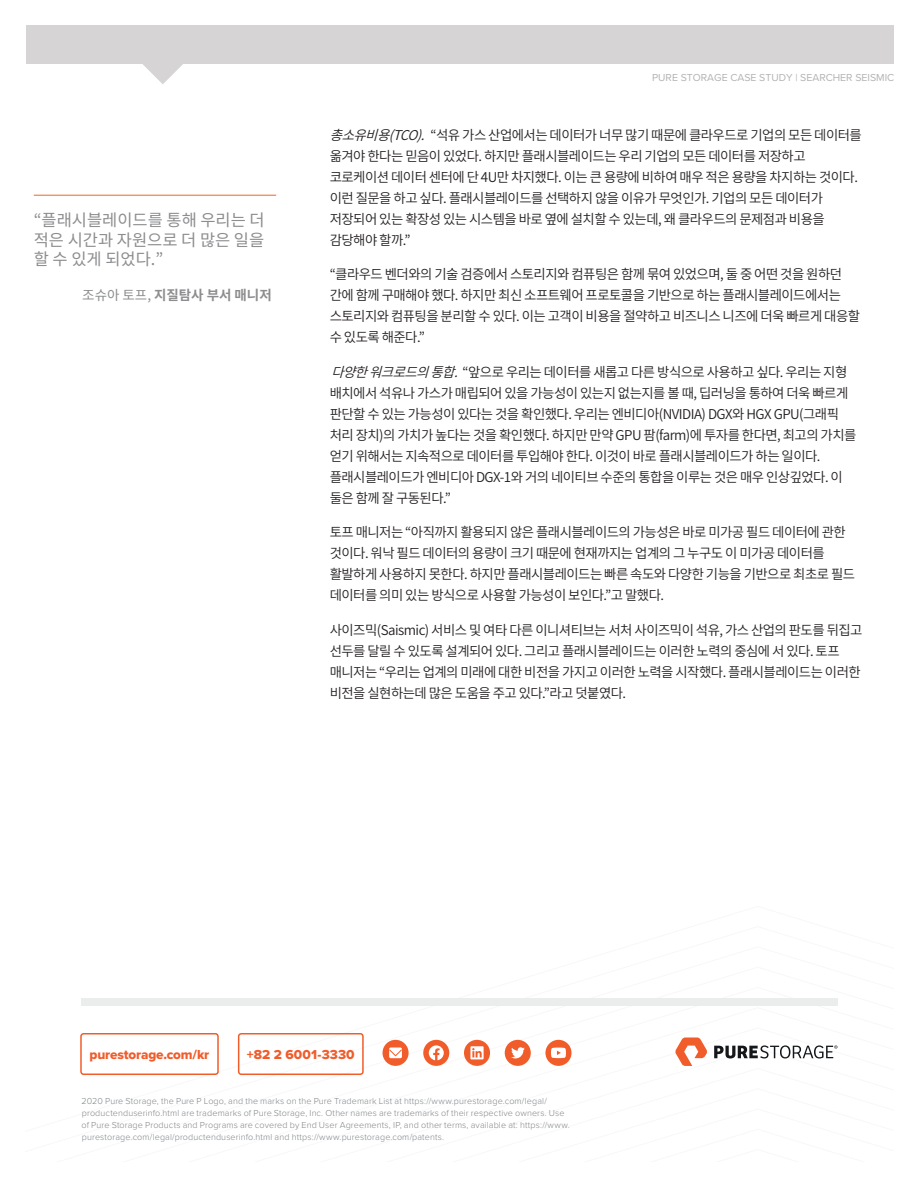
<style>
.page{position:relative;width:919px;height:1187px;background:#fff}
.page>*{position:absolute;margin:0;border:0;box-sizing:border-box;transform-origin:0 0}
.t1{font:16.5px/19.8px "Noto Sans CJ Kkr";color:#8c8d8f;text-align:justify}
.t2{font:600 13.5px/21px "Noto Sans CJ Kkr";letter-spacing:-.04em;color:#231f20}
.t3{font:italic 600 13.5px "Noto Sans CJ Kkr";color:#231f20}
.t4{font:13.5px "Proxima Nova Extrabld";letter-spacing:-.01em;color:#f15c2a}
.t5{font:700 13.5px "Noto Sans CJ Kkr";color:#8c8d8f}
.t6{font:13.5px "Proxima Nova Extrabld";letter-spacing:.01em;color:#f15c2a}
.t7{font:10.5px "Proxima Nova";color:#b4b3b3}
.t8{font:300 9px/12px "Proxima Nova";letter-spacing:.015em;color:#808589}
.s1{font-weight:400}
</style>
<div class="page">
<svg style="left:80px;top:998px;width:758px;height:78px"></svg>
<hr style="left:34px;top:195px;width:242px;height:1px;background:#f36621">
<div style="left:26px;top:26px;width:867px;height:38px;background:#d6d4d4"></div>
<svg style="left:143px;top:64px;width:40px;height:20px"></svg>
<svg style="left:464px;top:1039px;width:26px;height:26px"></svg>
<div style="left:504px;top:1039px;width:26px;height:26px;background:#f15d2a;border-radius:50%"></div>
<div style="left:545px;top:1039px;width:26px;height:26px;background:#f15d2a;border-radius:50%"></div>
<div style="left:423px;top:1039px;width:26px;height:26px;background:#f15d2a;border-radius:50%"></div>
<div style="left:81px;top:998px;width:756px;height:7px;background:#ebedec"></div>
<div style="left:80px;top:1032px;width:139px;height:42px;border:2px solid #f15d2a;border-radius:3px"></div>
<div style="left:238px;top:1032px;width:125px;height:42px;border:2px solid #f15d2a;border-radius:3px"></div>
<svg style="left:675px;top:1037px;width:32px;height:28px"></svg>
<svg style="left:714px;top:1045px;width:123px;height:13px"></svg>
<div style="left:382px;top:1039px;width:26px;height:26px;background:#f15d2a;border-radius:50%"></div>
<div style="left:389px;top:1047px;width:13px;height:11px;background:#fff;border-radius:2px"></div>
<svg style="left:389px;top:1048px;width:13px;height:8px"></svg>
<svg style="left:429px;top:1045px;width:15px;height:15px"></svg>
<svg style="left:470px;top:1046px;width:13px;height:13px"></svg>
<svg style="left:551px;top:1047px;width:15px;height:10px"></svg>
<svg style="left:511px;top:1047px;width:13px;height:11px"></svg>
<p class="t1" style="left:34px;top:210px;width:232px">“플래시블레이드를 통해 우리는 더 적은 시간과 자원으로 더 많은 일을 할 수 있게 되었다.”</p>
<p class="t5" style="left:82px;top:287px;width:191px"><span class="s1">조슈아 토프,</span> 지질탐사 부서 매니저</p>
<p class="t7" style="left:652px;top:70px;width:244px">PURE STORAGE CASE STUDY | SEARCHER SEISMIC</p>
<p class="t3" style="left:330px;top:127px;width:106px">총소유비용(TCO).</p>
<p class="t2" style="left:330px;top:125px;width:533px;text-indent:101px">“석유 가스 산업에서는 데이터가 너무 많기 때문에 클라우드로 기업의 모든 데이터를 옮겨야 한다는 믿음이 있었다. 하지만 플래시블레이드는 우리 기업의 모든 데이터를 저장하고 코로케이션 데이터 센터에 단 4U만 차지했다. 이는 큰 용량에 비하여 매우 적은 용량을 차지하는 것이다. 이런 질문을 하고 싶다. 플래시블레이드를 선택하지 않을 이유가 무엇인가. 기업의 모든 데이터가 저장되어 있는 확장성 있는 시스템을 바로 옆에 설치할 수 있는데, 왜 클라우드의 문제점과 비용을 감당해야 할까.”</p>
<p class="t2" style="left:329px;top:264px;width:532px">“클라우드 벤더와의 기술 검증에서 스토리지와 컴퓨팅은 함께 묶여 있었으며, 둘 중 어떤 것을 원하던 간에 함께 구매해야 했다. 하지만 최신 소프트웨어 프로토콜을 기반으로 하는 플래시블레이드에서는 스토리지와 컴퓨팅을 분리할 수 있다. 이는 고객이 비용을 절약하고 비즈니스 니즈에 더욱 빠르게 대응할 수 있도록 해준다.”</p>
<p class="t2" style="left:330px;top:361px;width:528px;text-indent:133px">“앞으로 우리는 데이터를 새롭고 다른 방식으로 사용하고 싶다. 우리는 지형 배치에서 석유나 가스가 매립되어 있을 가능성이 있는지 없는지를 볼 때, 딥러닝을 통하여 더욱 빠르게 판단할 수 있는 가능성이 있다는 것을 확인했다. 우리는 엔비디아(NVIDIA) DGX와 HGX GPU(그래픽 처리 장치)의 가치가 높다는 것을 확인했다. 하지만 만약 GPU 팜(farm)에 투자를 한다면, 최고의 가치를 얻기 위해서는 지속적으로 데이터를 투입해야 한다. 이것이 바로 플래시블레이드가 하는 일이다. 플래시블레이드가 엔비디아 DGX-1와 거의 네이티브 수준의 통합을 이루는 것은 매우 인상깊었다. 이 둘은 함께 잘 구동된다.”</p>
<p class="t3" style="left:331px;top:364px;width:138px">다양한워크로드의통합.</p>
<p class="t2" style="left:329px;top:521px;width:527px">토프 매니저는 “아직까지 활용되지 않은 플래시블레이드의 가능성은 바로 미가공 필드 데이터에 관한 것이다. 워낙 필드 데이터의 용량이 크기 때문에 현재까지는 업계의 그 누구도 이 미가공 데이터를 활발하게 사용하지 못한다. 하지만 플래시블레이드는 빠른 속도와 다양한 기능을 기반으로 최초로 필드 데이터를 의미 있는 방식으로 사용할 가능성이 보인다.”고 말했다.</p>
<p class="t2" style="left:329px;top:619px;width:534px">사이즈믹(Saismic) 서비스 및 여타 다른 이니셔티브는 서처 사이즈믹이 석유, 가스 산업의 판도를 뒤집고 선두를 달릴 수 있도록 설계되어 있다. 그리고 플래시블레이드는 이러한 노력의 중심에 서 있다. 토프 매니저는 “우리는 업계의 미래에 대한 비전을 가지고 이러한 노력을 시작했다. 플래시블레이드는 이러한 비전을 실현하는데 많은 도움을 주고 있다.”라고 덧붙였다.</p>
<p class="t4" style="left:90px;top:1044px;width:121px">purestorage.com/kr</p>
<p class="t6" style="left:247px;top:1044px;width:109px">+82 2 6001-3330</p>
<p class="t8" style="left:81px;top:1094px;width:490px">2020 Pure Storage, the Pure P Logo, and the marks on the Pure Trademark List at https://www.purestorage.com/legal/ productenduserinfo.html are trademarks of Pure Storage, Inc. Other names are trademarks of their respective owners. Use of Pure Storage Products and Programs are covered by End User Agreements, IP, and other terms, available at: https://www. purestorage.com/legal/productenduserinfo.html and https://www.purestorage.com/patents.</p>
</div>
